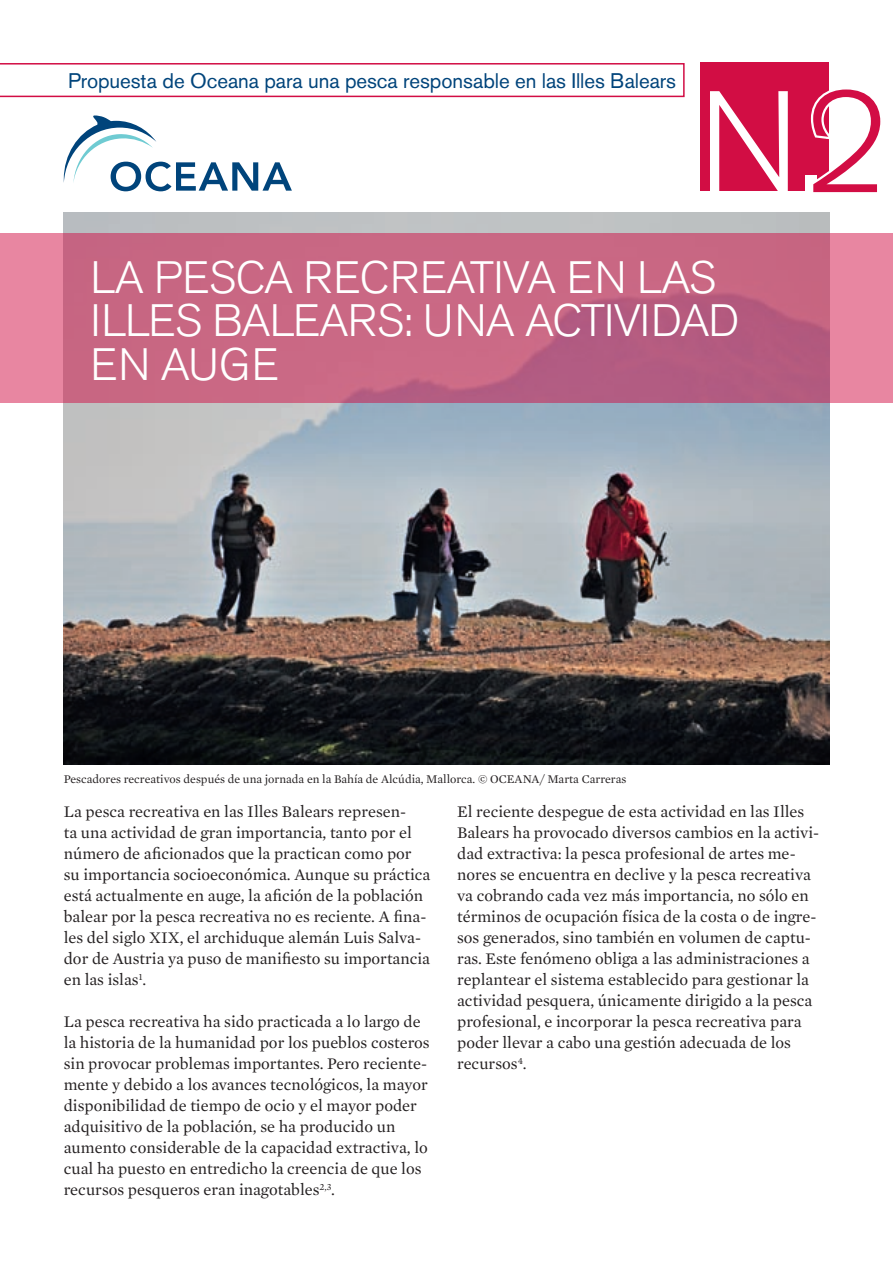
<style>
.page{position:relative;width:893px;height:1263px;background:#fff}
.page>*{position:absolute;margin:0;border:0;box-sizing:border-box;transform-origin:0 0}
.t1{font:300 142.5px "Akzidenz Grotesk BE";color:#fff}
.t2{font:300 45px/43.5px "Akzidenz Grotesk BE";letter-spacing:-.02em;color:#fff}
.t3{font:21px "Akzidenz Grotesk BQ";letter-spacing:-.005em;color:#00447b}
.t4{font:16.5px/21px "Mercury Text G1";color:#231f20}
.t5{font:12px "Mercury Text G1";color:#231f20}
.s1{color:#d20d44}
</style>
<div class="page">
<div style="left:700px;top:62px;width:129px;height:129px;background:#d20d44"></div>
<img style="left:64px;top:213px;width:765px;height:551px">
<svg style="left:0;top:234px;width:893px;height:169px;background:#c86987"></svg>
<svg style="left:810px;top:90px;width:19px;height:101px"></svg>
<svg style="left:64px;top:115px;width:228px;height:76px"></svg>
<svg style="left:0;top:63px;width:685px;height:34px"></svg>
<p class="t3" style="left:68px;top:68px;width:610px">Propuesta de Oceana para una pesca responsable en las Illes Balears</p>
<h1 class="t1" style="left:698px;top:63px;width:191px">N.<span class="s1">2</span></h1>
<h2 class="t2" style="left:90px;top:256px;width:651px">LA PESCA RECREATIVA EN LAS<br>ILLES BALEARS: UNA ACTIVIDAD<br>EN AUGE</h2>
<p class="t5" style="left:64px;top:770px;width:564px">Pescadores recreativos después de una jornada en la Bahía de Alcúdia, Mallorca. © OCEANA/ Marta Carreras</p>
<p class="t4" style="left:64px;top:800px;width:368px">La pesca recreativa en las Illes Balears represen-<br>ta una actividad de gran importancia, tanto por el número de aficionados que la practican como por su importancia socioeconómica. Aunque su práctica está actualmente en auge, la afición de la población balear por la pesca recreativa no es reciente. A fina&shy;les del siglo XIX, el archiduque alemán Luis Salva&shy;dor de Austria ya puso de manifiesto su importancia en las islas<sup>1</sup>.</p>
<p class="t4" style="left:64px;top:1010px;width:367px">La pesca recreativa ha sido practicada a lo largo de la historia de la humanidad por los pueblos costeros sin provocar problemas importantes. Pero reciente&shy;mente y debido a los avances tecnológicos, la mayor disponibilidad de tiempo de ocio y el mayor poder adquisitivo de la población, se ha producido un aumento considerable de la capacidad extractiva, lo cual ha puesto en entredicho la creencia de que los recursos pesqueros eran inagotables<sup>2,3</sup>.</p>
<p class="t4" style="left:457px;top:800px;width:364px">El reciente despegue de esta actividad en las Illes Balears ha provocado diversos cambios en la activi&shy;dad extractiva: la pesca profesional de artes me&shy;nores se encuentra en declive y la pesca recreativa va cobrando cada vez más importancia, no sólo en términos de ocupación física de la costa o de ingre&shy;sos generados, sino también en volumen de captu&shy;ras. Este fenómeno obliga a las administraciones a replantear el sistema establecido para gestionar la actividad pesquera, únicamente dirigido a la pesca profesional, e incorporar la pesca recreativa para poder llevar a cabo una gestión adecuada de los recursos<sup>4</sup>.</p>
</div>
